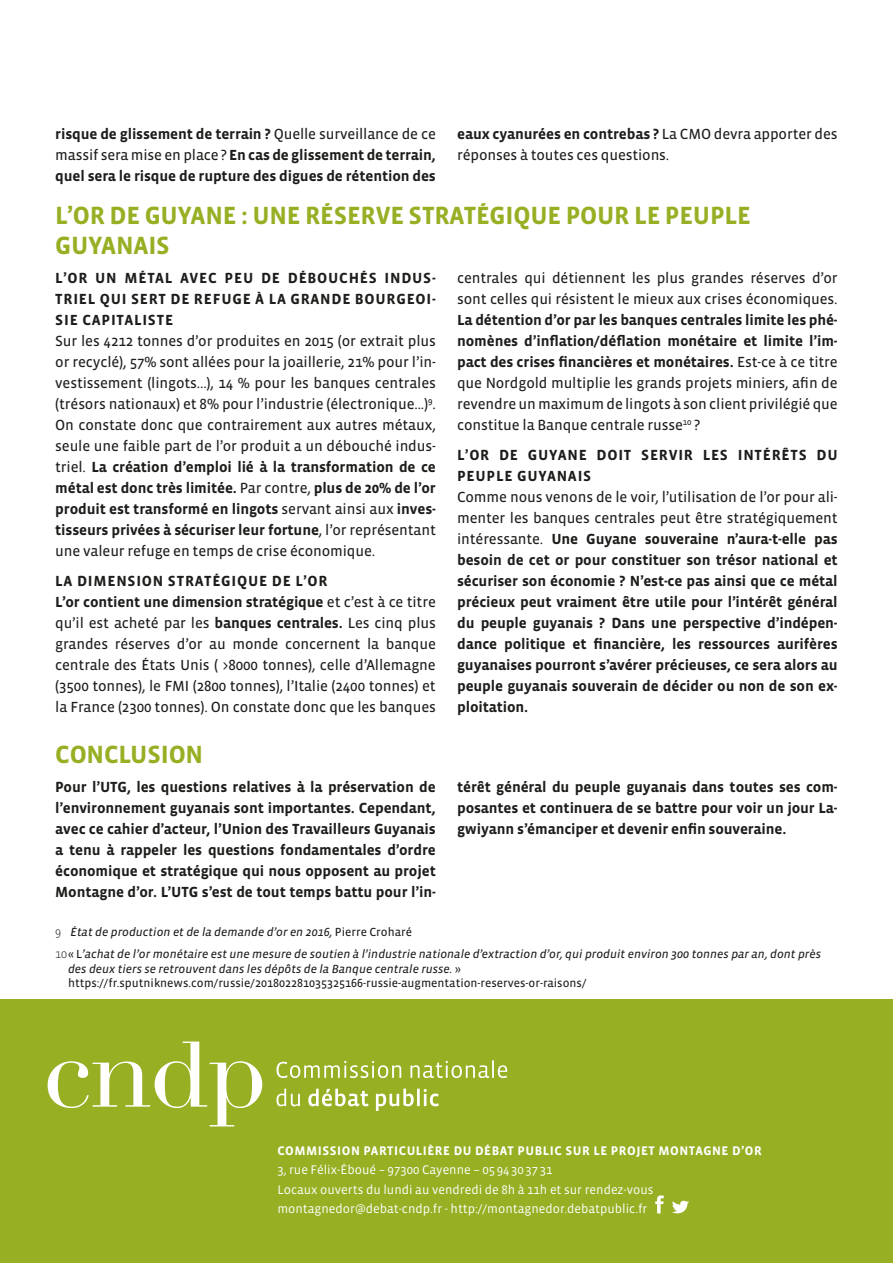
<style>
.page{position:relative;width:893px;height:1263px;background:#fff}
.page>*{position:absolute;margin:0;border:0;box-sizing:border-box;transform-origin:0 0}
.TITRE{font:700 25.5px/30px "Vista Sans";letter-spacing:-.01em;color:#96af23}
.Texte_courant_-_Amar{font:15px/21px "Vista Sans Reg";letter-spacing:-.01em;color:#1d1d1b;text-align:justify}
.Texte_courant_-_Amar-2{font:700 15px/21px "Vista Sans";letter-spacing:-.01em;color:#1d1d1b;text-align:justify}
.Titre_1b_-_Amarante{font:700 15px/21px "Vista Sans";letter-spacing:.05em;color:#1d1d1b;text-align:justify}
.t1{font:12.75px "Vista Sans";color:#fff}
.t2{font:700 12.75px "Vista Sans";letter-spacing:.04em;color:#fff}
.NOTE_de_BAS_de_PAGE{font:italic 12px/14.4px "Vista Sans Reg";color:#1d1d1b}
.NOTE_de_BAS_de_PAGE-2{font:12px "Vista Sans Reg";color:#1d1d1b}
.s1{font-family:"Vista Sans";font-weight:700}
.s2{font-family:"Vista Sans Reg";font-weight:400}
.s3{font-family:"Vista Sans";font-weight:300;font-style:normal}
.s4{font-style:normal}
</style>
<div class="page">
<div style="left:0;top:999px;width:893px;height:264px;background:#96af23"></div>
<svg style="left:655px;top:1195px;width:9px;height:18px"></svg>
<svg style="left:672px;top:1201px;width:17px;height:12px"></svg>
<svg style="left:276px;top:1088px;width:163px;height:23px"></svg>
<svg style="left:276px;top:1060px;width:231px;height:18px"></svg>
<svg style="left:48px;top:1041px;width:214px;height:85px"></svg>
<p class="Texte_courant_-_Amar" style="left:457px;top:124px;width:382px"><span class="s1">eaux cyanurées en contrebas ?</span> La CMO devra apporter des réponses à toutes ces questions.</p>
<p class="TITRE" style="left:55px;top:200px;width:697px">L’OR DE GUYANE : UNE RÉSERVE STRATÉGIQUE POUR LE PEUPLE<br>GUYANAIS</p>
<p class="Titre_1b_-_Amarante" style="left:55px;top:268px;width:382px">L’OR UN MÉTAL AVEC PEU DE DÉBOUCHÉS INDUS-TRIEL QUI SERT DE REFUGE À LA GRANDE BOURGEOI-SIE CAPITALISTE</p>
<p class="Texte_courant_-_Amar" style="left:55px;top:331px;width:382px">Sur les 4212 tonnes d’or produites en 2015 (or extrait plus or recyclé), 57% sont allées pour la joaillerie, 21% pour l’in&shy;vestissement (lingots...), 14 % pour les banques centrales (trésors nationaux) et 8% pour l’industrie (électronique...)<sup>9</sup>.<br>On constate donc que contrairement aux autres métaux, seule une faible part de l’or produit a un débouché indus&shy;triel. <span class="s1">La création d’emploi lié à la transformation de ce métal est donc très limitée.</span> Par contre, <span class="s1">plus de 20% de l’or produit est transformé en lingots</span> servant ainsi aux <span class="s1">inves&shy;tisseurs privées à sécuriser leur fortune</span>, l’or représentant une valeur refuge en temps de crise économique.</p>
<p class="Titre_1b_-_Amarante" style="left:55px;top:570px;width:274px">LA DIMENSION STRATÉGIQUE DE L’OR</p>
<p class="Texte_courant_-_Amar" style="left:55px;top:591px;width:382px"><span class="s1">L’or contient une dimension stratégique</span> et c’est à ce titre qu’il est acheté par les <span class="s1">banques centrales.</span> Les cinq plus grandes réserves d’or au monde concernent la banque centrale des États Unis ( &gt;8000 tonnes), celle d’Allemagne (3500 tonnes), le FMI (2800 tonnes), l’Italie (2400 tonnes) et la France (2300 tonnes). On constate donc que les banques</p>
<p class="Texte_courant_-_Amar-2" style="left:55px;top:123px;width:382px">risque de glissement de terrain ? <span class="s2">Quelle surveillance de ce massif sera mise en place ?</span> En cas de glissement de terrain, quel sera le risque de rupture des digues de rétention des</p>
<p class="Texte_courant_-_Amar" style="left:457px;top:268px;width:382px">centrales qui détiennent les plus grandes réserves d’or sont celles qui résistent le mieux aux crises économiques.<br><span class="s1">La détention d’or par les banques centrales limite les phé&shy;nomènes d’inflation/déflation monétaire et limite l’im&shy;pact des crises financières et monétaires.</span> Est-ce à ce titre que Nordgold multiplie les grands projets miniers, afin de revendre un maximum de lingots à son client privilégié que constitue la Banque centrale russe<sup>10</sup> ?</p>
<p class="Titre_1b_-_Amarante" style="left:457px;top:444px;width:382px">L’OR DE GUYANE DOIT SERVIR LES INTÉRÊTS DU<br>PEUPLE GUYANAIS</p>
<p class="Texte_courant_-_Amar-2" style="left:457px;top:486px;width:382px"><span class="s2">Comme nous venons de le voir, l’utilisation de l’or pour ali&shy;menter les banques centrales peut être stratégiquement intéressante.</span> Une Guyane souveraine n’aura-t-elle pas besoin de cet or pour constituer son trésor national et sécuriser son économie ? N’est-ce pas ainsi que ce métal précieux peut vraiment être utile pour l’intérêt général du peuple guyanais ? Dans une perspective d’indépen&shy;dance politique et financière, les ressources aurifères guyanaises pourront s’avérer précieuses, ce sera alors au peuple guyanais souverain de décider ou non de son ex&shy;ploitation.</p>
<p class="TITRE" style="left:55px;top:740px;width:149px">CONCLUSION</p>
<p class="Texte_courant_-_Amar-2" style="left:55px;top:777px;width:382px">Pour l’UTG, les questions relatives à la préservation de l’environnement guyanais sont importantes. Cependant, avec ce cahier d’acteur, l’Union des Travailleurs Guyanais a tenu à rappeler les questions fondamentales d’ordre économique et stratégique qui nous opposent au projet Montagne d’or. L’UTG s’est de tout temps battu pour l’in-</p>
<p class="Texte_courant_-_Amar-2" style="left:457px;top:777px;width:382px">térêt général du peuple guyanais dans toutes ses com&shy;posantes et continuera de se battre pour voir un jour La&shy;gwiyann s’émanciper et devenir enfin souveraine.</p>
<p class="NOTE_de_BAS_de_PAGE" style="left:55px;top:924px;width:358px"><span class="s3">9</span> État de production et de la demande d’or en 2016, <span class="s4">Pierre Croharé</span></p>
<p class="NOTE_de_BAS_de_PAGE" style="left:68px;top:947px;width:754px;text-indent:-13px"><span class="s3">10</span><span class="s4">« L</span>’achat de l’or monétaire est une mesure de soutien à l’industrie nationale d’extraction d’or, qui produit environ 300 tonnes par an, dont près des deux tiers se retrouvent dans les dépôts de la Banque centrale russe. <span class="s4">»</span></p>
<p class="NOTE_de_BAS_de_PAGE-2" style="left:68px;top:977px;width:520px">https://fr.sputniknews.com/russie/201802281035325166-russie-augmentation-reserves-or-raisons/</p>
<p class="t2" style="left:277px;top:1144px;width:486px">COMMISSION PARTICULIÈRE DU DÉBAT PUBLIC SUR LE PROJET MONTAGNE D’OR</p>
<p class="t1" style="left:277px;top:1163px;width:277px">3, rue Félix-Éboué – 97300 Cayenne – 05 94303731</p>
<p class="t1" style="left:277px;top:1183px;width:378px">Locaux ouverts du lundi au vendredi de 8h à 11h et sur rendez-vous</p>
<p class="t1" style="left:277px;top:1202px;width:372px">montagnedor@debat-cndp.fr - http://montagnedor.debatpublic.fr</p>
</div>
